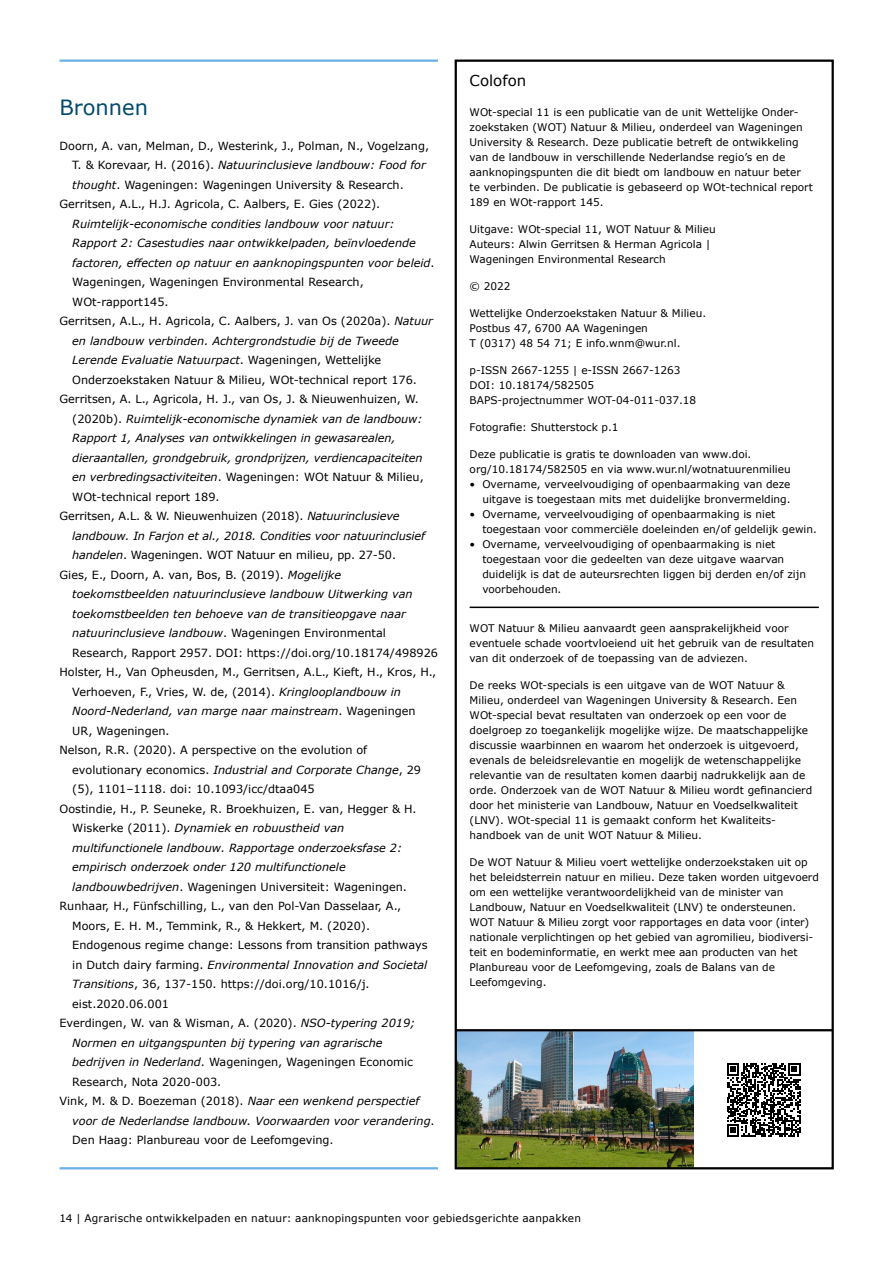
<style>
.page{position:relative;width:893px;height:1263px;background:#fff}
.page>*{position:absolute;margin:0;border:0;box-sizing:border-box;transform-origin:0 0}
.t1{font:21px "Verdana";color:#004a6c}
.t2{font:15px "Verdana";color:#000}
.t3{font:11.25px "Verdana";color:#000}
.t4{font:italic 11.25px "Verdana";color:#000}
.t5{font:10.5px/15px "Verdana";color:#000}
.s1{font-style:normal}
.s2{font-style:italic}
</style>
<div class="page">
<img style="left:458px;top:1031px;width:235px;height:135px">
<hr style="left:470px;top:607px;width:349px;height:1px;background:#000">
<div style="left:455px;top:60px;width:379px;height:1109px;border:2px solid #000"></div>
<hr style="left:455px;top:1029px;width:378px;height:2px;background:#000">
<svg style="left:727px;top:1063px;width:73px;height:74px"></svg>
<hr style="left:60px;top:60px;width:378px;height:2px;background:#6ab0e2">
<hr style="left:60px;top:1167px;width:378px;height:2px;background:#6ab0e2">
<p class="t1" style="left:60px;top:93px;width:90px">Bronnen</p>
<p class="t3" style="left:60px;top:138px;width:371px">Doorn, A. van, Melman, D., Westerink, J., Polman, N., Vogelzang,</p>
<p class="t4" style="left:72px;top:157px;width:355px"><span class="s1">T. &amp; Korevaar, H. (2016).</span> Natuurinclusieve landbouw: Food for</p>
<p class="t3" style="left:72px;top:177px;width:333px"><span class="s2">thought</span>. Wageningen: Wageningen University &amp; Research.</p>
<p class="t3" style="left:60px;top:196px;width:322px">Gerritsen, A.L., H.J. Agricola, C. Aalbers, E. Gies (2022).</p>
<p class="t4" style="left:72px;top:216px;width:324px">Ruimtelijk-economische condities landbouw voor natuur:</p>
<p class="t4" style="left:72px;top:235px;width:345px">Rapport 2: Casestudies naar ontwikkelpaden, beïnvloedende</p>
<p class="t4" style="left:72px;top:255px;width:364px">factoren, effecten op natuur en aanknopingspunten voor beleid<span class="s1">.</span></p>
<p class="t3" style="left:72px;top:274px;width:293px">Wageningen, Wageningen Environmental Research,</p>
<p class="t3" style="left:72px;top:294px;width:98px">WOt-rapport145.</p>
<p class="t3" style="left:60px;top:313px;width:375px">Gerritsen, A.L., H. Agricola, C. Aalbers, J. van Os (2020a). <span class="s2">Natuur</span></p>
<p class="t4" style="left:72px;top:333px;width:328px">en landbouw verbinden. Achtergrondstudie bij de Tweede</p>
<p class="t4" style="left:72px;top:352px;width:311px">Lerende Evaluatie Natuurpact<span class="s1">. Wageningen, Wettelijke</span></p>
<p class="t3" style="left:72px;top:372px;width:346px">Onderzoekstaken Natuur &amp; Milieu, WOt-technical report 176.</p>
<p class="t3" style="left:60px;top:391px;width:361px">Gerritsen, A. L., Agricola, H. J., van Os, J. &amp; Nieuwenhuizen, W.</p>
<p class="t4" style="left:72px;top:411px;width:352px"><span class="s1">(2020b).</span> Ruimtelijk-economische dynamiek van de landbouw:</p>
<p class="t4" style="left:72px;top:430px;width:325px">Rapport 1, Analyses van ontwikkelingen in gewasarealen,</p>
<p class="t4" style="left:72px;top:450px;width:352px">dieraantallen, grondgebruik, grondprijzen, verdiencapaciteiten</p>
<p class="t3" style="left:72px;top:469px;width:353px"><span class="s2">en verbredingsactiviteiten</span>. Wageningen: WOt Natuur &amp; Milieu,</p>
<p class="t3" style="left:72px;top:489px;width:149px">WOt-technical report 189.</p>
<p class="t3" style="left:60px;top:508px;width:342px">Gerritsen, A.L. &amp; W. Nieuwenhuizen (2018). <span class="s2">Natuurinclusieve</span></p>
<p class="t4" style="left:72px;top:528px;width:354px">landbouw. In Farjon et al., 2018. Condities voor natuurinclusief</p>
<p class="t3" style="left:72px;top:547px;width:325px"><span class="s2">handelen</span>. Wageningen. WOT Natuur en milieu, pp. 27-50.</p>
<p class="t3" style="left:60px;top:567px;width:283px">Gies, E., Doorn, A. van, Bos, B. (2019). <span class="s2">Mogelijke</span></p>
<p class="t4" style="left:72px;top:586px;width:342px">toekomstbeelden natuurinclusieve landbouw Uitwerking van</p>
<p class="t4" style="left:72px;top:606px;width:335px">toekomstbeelden ten behoeve van de transitieopgave naar</p>
<p class="t4" style="left:72px;top:625px;width:315px">natuurinclusieve landbouw<span class="s1">. Wageningen Environmental</span></p>
<p class="t3" style="left:72px;top:645px;width:367px">Research, Rapport 2957. DOI: https://doi.org/10.18174/498926</p>
<p class="t3" style="left:60px;top:664px;width:378px">Holster, H., Van Opheusden, M., Gerritsen, A.L., Kieft, H., Kros, H.,</p>
<p class="t3" style="left:72px;top:684px;width:330px">Verhoeven, F., Vries, W. de, (2014). <span class="s2">Kringlooplandbouw in</span></p>
<p class="t4" style="left:72px;top:703px;width:345px">Noord-Nederland, van marge naar mainstream<span class="s1">. Wageningen</span></p>
<p class="t3" style="left:72px;top:723px;width:99px">UR, Wageningen.</p>
<p class="t3" style="left:60px;top:742px;width:309px">Nelson, R.R. (2020). A perspective on the evolution of</p>
<p class="t4" style="left:72px;top:762px;width:350px"><span class="s1">evolutionary economics.</span> Industrial and Corporate Change<span class="s1">, 29</span></p>
<p class="t3" style="left:72px;top:781px;width:244px">(5), 1101–1118. doi: 10.1093/icc/dtaa045</p>
<p class="t3" style="left:60px;top:801px;width:359px">Oostindie, H., P. Seuneke, R. Broekhuizen, E. van, Hegger &amp; H.</p>
<p class="t4" style="left:72px;top:820px;width:274px"><span class="s1">Wiskerke (2011).</span> Dynamiek en robuustheid van</p>
<p class="t4" style="left:72px;top:840px;width:331px">multifunctionele landbouw. Rapportage onderzoeksfase 2:</p>
<p class="t4" style="left:72px;top:859px;width:275px">empirisch onderzoek onder 120 multifunctionele</p>
<p class="t3" style="left:72px;top:879px;width:336px"><span class="s2">landbouwbedrijven</span>. Wageningen Universiteit: Wageningen.</p>
<p class="t3" style="left:60px;top:898px;width:343px">Runhaar, H., Fünfschilling, L., van den Pol-Van Dasselaar, A.,</p>
<p class="t3" style="left:72px;top:918px;width:299px">Moors, E. H. M., Temmink, R., &amp; Hekkert, M. (2020).</p>
<p class="t3" style="left:72px;top:937px;width:357px">Endogenous regime change: Lessons from transition pathways</p>
<p class="t4" style="left:72px;top:957px;width:356px"><span class="s1">in Dutch dairy farming.</span> Environmental Innovation and Societal</p>
<p class="t3" style="left:72px;top:976px;width:299px"><span class="s2">Transitions</span>, 36, 137-150. https://doi.org/10.1016/j.</p>
<p class="t3" style="left:72px;top:996px;width:98px">eist.2020.06.001</p>
<p class="t3" style="left:60px;top:1015px;width:357px">Everdingen, W. van &amp; Wisman, A. (2020). <span class="s2">NSO-typering 2019;</span></p>
<p class="t4" style="left:72px;top:1035px;width:312px">Normen en uitgangspunten bij typering van agrarische</p>
<p class="t3" style="left:72px;top:1054px;width:342px"><span class="s2">bedrijven in Nederland</span>. Wageningen, Wageningen Economic</p>
<p class="t3" style="left:72px;top:1074px;width:151px">Research, Nota 2020-003.</p>
<p class="t3" style="left:60px;top:1093px;width:361px">Vink, M. &amp; D. Boezeman (2018). <span class="s2">Naar een wenkend perspectief</span></p>
<p class="t4" style="left:72px;top:1113px;width:364px">voor de Nederlandse landbouw. Voorwaarden voor verandering<span class="s1">.</span></p>
<p class="t3" style="left:72px;top:1132px;width:263px">Den Haag: Planbureau voor de Leefomgeving.</p>
<h2 class="t2" style="left:470px;top:70px;width:58px">Colofon</h2>
<p class="t5" style="left:470px;top:105px;width:345px">WOt-special 11 is een publicatie van de unit Wettelijke Onder&shy;zoekstaken (WOT) Natuur &amp; Milieu, onderdeel van Wageningen University &amp; Research. Deze publicatie betreft de ontwikkeling van de landbouw in verschillende Nederlandse regio’s en de aanknopingspunten die dit biedt om landbouw en natuur beter te verbinden. De publicatie is gebaseerd op WOt-technical report 189 en WOt-rapport 145.</p>
<p class="t5" style="left:470px;top:222px;width:248px">Uitgave: WOt-special 11, WOT Natuur &amp; Milieu<br>Auteurs: Alwin Gerritsen &amp; Herman Agricola |<br>Wageningen Environmental Research</p>
<p class="t5" style="left:470px;top:279px;width:42px">© 2022</p>
<p class="t5" style="left:470px;top:306px;width:238px">Wettelijke Onderzoekstaken Natuur &amp; Milieu.<br>Postbus 47, 6700 AA Wageningen<br>T (0317) 48 54 71; E info.wnm@wur.nl.</p>
<p class="t5" style="left:470px;top:363px;width:228px">p-ISSN 2667-1255 | e-ISSN 2667-1263<br>DOI: 10.18174/582505<br>BAPS-projectnummer WOT-04-011-037.18</p>
<p class="t5" style="left:470px;top:420px;width:150px">Fotografie: Shutterstock p.1</p>
<p class="t5" style="left:470px;top:447px;width:323px">Deze publicatie is gratis te downloaden van www.doi. org/10.18174/582505 en via www.wur.nl/wotnatuurenmilieu</p>
<p class="t5" style="left:470px;top:477px;width:322px;text-align:right">• Overname, verveelvoudiging of openbaarmaking van deze uitgave is toegestaan mits met duidelijke bronvermelding.</p>
<p class="t5" style="left:482px;top:507px;width:336px;text-indent:-13px">• Overname, verveelvoudiging of openbaarmaking is niet toegestaan voor commerciële doeleinden en/of geldelijk gewin.</p>
<p class="t5" style="left:482px;top:537px;width:325px;text-indent:-13px">• Overname, verveelvoudiging of openbaarmaking is niet toegestaan voor die gedeelten van deze uitgave waarvan duidelijk is dat de auteursrechten liggen bij derden en/of zijn voorbehouden.</p>
<p class="t5" style="left:470px;top:621px;width:346px">WOT Natuur &amp; Milieu aanvaardt geen aansprakelijkheid voor eventuele schade voortvloeiend uit het gebruik van de resultaten van dit onderzoek of de toepassing van de adviezen.</p>
<p class="t5" style="left:470px;top:678px;width:344px">De reeks WOt-specials is een uitgave van de WOT Natuur &amp; Milieu, onderdeel van Wageningen University &amp; Research. Een WOt-special bevat resultaten van onderzoek op een voor de doelgroep zo toegankelijk mogelijke wijze. De maatschappelijke discussie waarbinnen en waarom het onderzoek is uitgevoerd, evenals de beleidsrelevantie en mogelijk de wetenschappelijke relevantie van de resultaten komen daarbij nadrukkelijk aan de orde. Onderzoek van de WOT Natuur &amp; Milieu wordt gefinancierd door het ministerie van Landbouw, Natuur en Voedselkwaliteit (LNV). WOt-special 11 is gemaakt conform het Kwaliteits&shy;handboek van de unit WOT Natuur &amp; Milieu.</p>
<p class="t5" style="left:470px;top:855px;width:351px">De WOT Natuur &amp; Milieu voert wettelijke onderzoekstaken uit op het beleidsterrein natuur en milieu. Deze taken worden uitgevoerd om een wettelijke verantwoordelijkheid van de minister van Landbouw, Natuur en Voedselkwaliteit (LNV) te ondersteunen.<br>WOT Natuur &amp; Milieu zorgt voor rapportages en data voor (inter) nationale verplichtingen op het gebied van agromilieu, biodiversi&shy;teit en bodeminformatie, en werkt mee aan producten van het Planbureau voor de Leefomgeving, zoals de Balans van de Leefomgeving.</p>
<p class="t5" style="left:60px;top:1211px;width:523px">14 | Agrarische ontwikkelpaden en natuur: aanknopingspunten voor gebiedsgerichte aanpakken</p>
</div>
